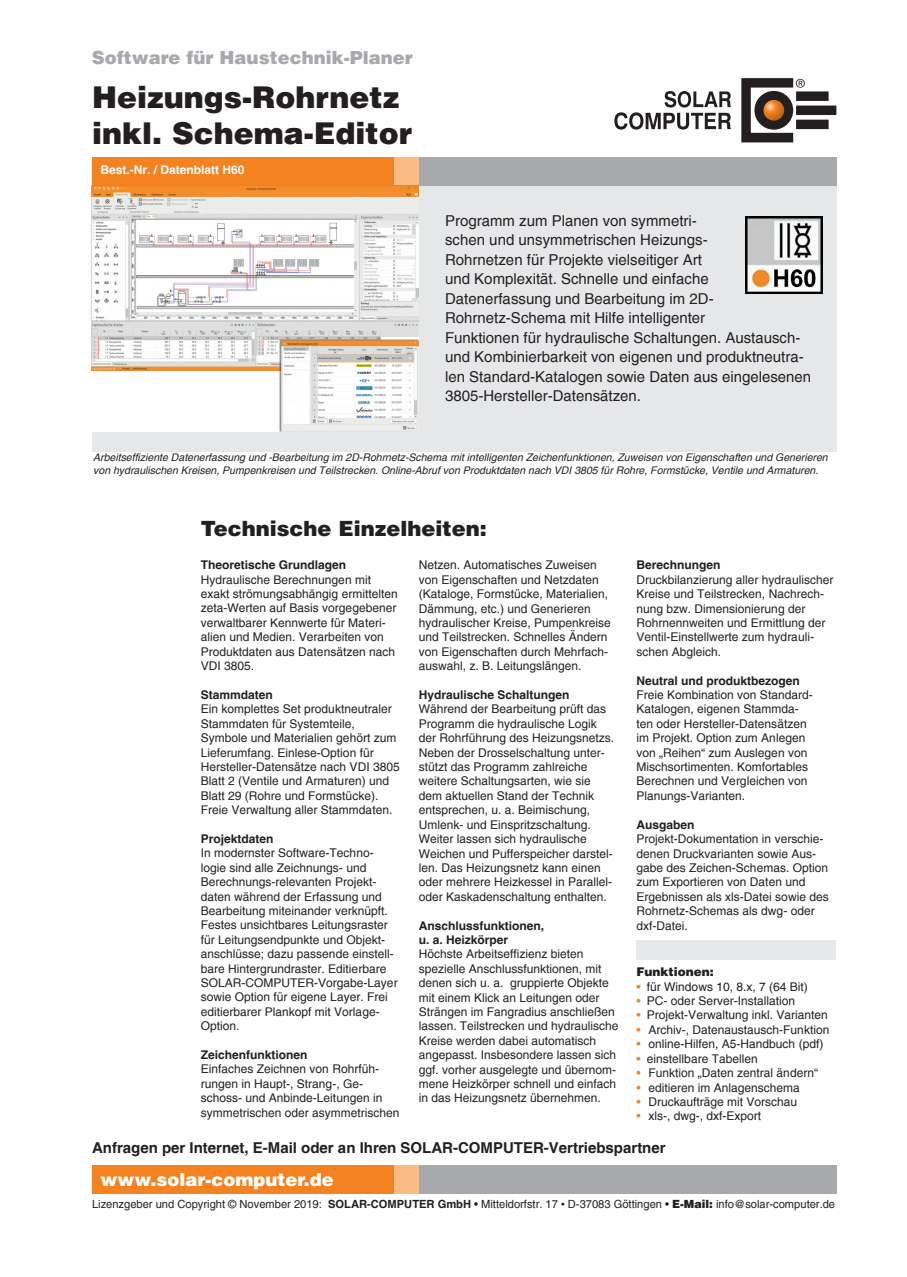
<style>
.page{position:relative;width:907px;height:1277px;background:#fff}
.page>*{position:absolute;margin:0;border:0;box-sizing:border-box;transform-origin:0 0}
.t1{font:900 30px "Helvetica";color:#231f20}
.t2{font:900 21px "Helvetica";color:#231f20}
.t3{font:900 18px "Helvetica";color:#a8a9ad}
.t4{font:900 18px "Helvetica";color:#fff}
.Einleitung{font:15px/19.5px "Helvetica";color:#231f20}
.t5{font:700 15px "Helvetica";color:#231f20}
.Fließtext{font:12px/14.4px "Helvetica";color:#231f20}
.FließtextÜberschrift{font:700 12px/14.4px "Helvetica";color:#231f20}
.BestNr{font:700 12px "Helvetica";color:#fff}
.t6{font:900 12px "Helvetica";color:#231f20}
.t7{font:11.25px "Helvetica";color:#231f20}
.Bildlegende{font:italic 10.5px/12.6px "Helvetica";color:#231f20}
.s1{color:#f58220}
.s2{font-weight:700}
.s3{font-weight:900}
</style>
<div class="page">
<div style="left:92px;top:1165px;width:744px;height:29px;background:#a8a9ad"></div>
<div style="left:92px;top:1165px;width:327px;height:29px;background:#fbbb85"></div>
<div style="left:92px;top:1165px;width:301px;height:29px;background:#f58220"></div>
<svg style="left:614px;top:91px;width:117px;height:39px"></svg>
<svg style="left:741px;top:78px;width:95px;height:64px"></svg>
<div style="left:754px;top:91px;width:39px;height:39px;background:#231f20;border-radius:50%"></div>
<svg style="left:763px;top:100px;width:21px;height:21px"></svg>
<div style="left:635px;top:940px;width:200px;height:20px;background:#e6e7e9"></div>
<div style="left:419px;top:157px;width:417px;height:43px;background:#a8a9ad"></div>
<div style="left:92px;top:157px;width:327px;height:43px;background:#fbbb85"></div>
<div style="left:92px;top:157px;width:301px;height:43px;background:#f58220"></div>
<div style="left:92px;top:186px;width:744px;height:265px;background:#e6e7e9"></div>
<img style="left:745px;top:216px;width:77px;height:78px">
<img style="left:92px;top:185px;width:327px;height:246px">
<p class="t3" style="left:92px;top:46px;width:322px">Software für Haustechnik-Planer</p>
<p class="t1" style="left:92px;top:77px;width:309px">Heizungs-Rohrnetz</p>
<p class="t1" style="left:92px;top:113px;width:321px">inkl. Schema-Editor</p>
<p class="BestNr" style="left:101px;top:162px;width:146px">Best.-Nr. / Datenblatt H60</p>
<p class="Einleitung" style="left:445px;top:211px;width:368px">Programm zum Planen von symmetri-<br>schen und unsymmetrischen Heizungs-<br>Rohrnetzen für Projekte vielseitiger Art<br>und Komplexität. Schnelle und einfache Datenerfassung und Bearbeitung im 2D-Rohrnetz-Schema mit Hilfe intelligenter<br>Funktionen für hydraulische Schaltungen. Austausch&shy;und Kombinierbarkeit von eigenen und produktneutra&shy;len Standard-Katalogen sowie Daten aus eingelesenen 3805-Hersteller-Datensätzen.</p>
<p class="Bildlegende" style="left:93px;top:451px;width:736px">Arbeitseffiziente Datenerfassung und -Bearbeitung im 2D-Rohrnetz-Schema mit intelligenten Zeichenfunktionen, Zuweisen von Eigenschaften und Generieren von hydraulischen Kreisen, Pumpenkreisen und Teilstrecken. Online-Abruf von Produktdaten nach VDI 3805 für Rohre, Formstücke, Ventile und Armaturen.</p>
<p class="t2" style="left:201px;top:515px;width:287px">Technische Einzelheiten:</p>
<p class="FließtextÜberschrift" style="left:201px;top:558px;width:147px">Theoretische Grundlagen</p>
<p class="Fließtext" style="left:201px;top:572px;width:198px">Hydraulische Berechnungen mit exakt strömungsabhängig ermittelten zeta-Werten auf Basis vorgegebener verwaltbarer Kennwerte für Materi&shy;alien und Medien. Verarbeiten von<br>Produktdaten aus Datensätzen nach<br>VDI 3805.</p>
<p class="FließtextÜberschrift" style="left:201px;top:687px;width:74px">Stammdaten</p>
<p class="Fließtext" style="left:201px;top:702px;width:200px">Ein komplettes Set produktneutraler Stammdaten für Systemteile, Symbole und Materialien gehört zum Lieferumfang. Einlese-Option für Hersteller-Datensätze nach VDI 3805<br>Blatt 2 (Ventile und Armaturen) und Blatt 29 (Rohre und Formstücke).<br>Freie Verwaltung aller Stammdaten.</p>
<p class="FließtextÜberschrift" style="left:201px;top:831px;width:74px">Projektdaten</p>
<p class="Fließtext" style="left:201px;top:846px;width:198px">In modernster Software-Techno&shy;logie sind alle Zeichnungs- und Berechnungs-relevanten Projekt&shy;daten während der Erfassung und Bearbeitung miteinander verknüpft.<br>Festes unsichtbares Leitungsraster für Leitungsendpunkte und Objekt&shy;anschlüsse; dazu passende einstell&shy;bare Hintergrundraster. Editierbare SOLAR-COMPUTER-Vorgabe-Layer sowie Option für eigene Layer. Frei editierbarer Plankopf mit Vorlage-Option.</p>
<p class="FließtextÜberschrift" style="left:201px;top:1047px;width:108px">Zeichenfunktionen</p>
<p class="Fließtext" style="left:201px;top:1062px;width:200px">Einfaches Zeichnen von Rohrfüh&shy;rungen in Haupt-, Strang-, Ge&shy;schoss- und Anbinde-Leitungen in symmetrischen oder asymmetrischen</p>
<p class="Fließtext" style="left:419px;top:558px;width:194px">Netzen. Automatisches Zuweisen von Eigenschaften und Netzdaten (Kataloge, Formstücke, Materialien, Dämmung, etc.) und Generieren hydraulischer Kreise, Pumpenkreise und Teilstrecken. Schnelles Ändern von Eigenschaften durch Mehrfach&shy;auswahl, z. B. Leitungslängen.</p>
<p class="FließtextÜberschrift" style="left:419px;top:687px;width:152px">Hydraulische Schaltungen</p>
<p class="Fließtext" style="left:419px;top:702px;width:197px">Während der Bearbeitung prüft das Programm die hydraulische Logik der Rohrführung des Heizungsnetzs.<br>Neben der Drosselschaltung unter&shy;stützt das Programm zahlreiche weitere Schaltungsarten, wie sie dem aktuellen Stand der Technik entsprechen, u. a. Beimischung, Umlenk- und Einspritzschaltung.<br>Weiter lassen sich hydraulische Weichen und Pufferspeicher darstel&shy;len. Das Heizungsnetz kann einen oder mehrere Heizkessel in Parallel&shy;oder Kaskadenschaltung enthalten.</p>
<p class="FließtextÜberschrift" style="left:419px;top:918px;width:127px">Anschlussfunktionen, u. a. Heizkörper</p>
<p class="Fließtext" style="left:419px;top:947px;width:201px">Höchste Arbeitseffizienz bieten spezielle Anschlussfunktionen, mit denen sich u. a. gruppierte Objekte mit einem Klick an Leitungen oder Strängen im Fangradius anschließen lassen. Teilstrecken und hydraulische Kreise werden dabei automatisch angepasst. Insbesondere lassen sich ggf. vorher ausgelegte und übernom&shy;mene Heizkörper schnell und einfach in das Heizungsnetz übernehmen.</p>
<p class="FließtextÜberschrift" style="left:636px;top:558px;width:86px">Berechnungen</p>
<p class="Fließtext" style="left:636px;top:572px;width:198px">Druckbilanzierung aller hydraulischer Kreise und Teilstrecken, Nachrech&shy;nung bzw. Dimensionierung der Rohrnennweiten und Ermittlung der Ventil-Einstellwerte zum hydrauli&shy;schen Abgleich.</p>
<p class="FließtextÜberschrift" style="left:636px;top:673px;width:165px">Neutral und produktbezogen</p>
<p class="Fließtext" style="left:636px;top:687px;width:178px">Freie Kombination von Standard-<br>Katalogen, eigenen Stammda&shy;ten oder Hersteller-Datensätzen im Projekt. Option zum Anlegen von „Reihen“ zum Auslegen von<br>Mischsortimenten. Komfortables<br>Berechnen und Vergleichen von<br>Planungs-Varianten.</p>
<p class="FließtextÜberschrift" style="left:636px;top:817px;width:60px">Ausgaben</p>
<p class="Fließtext" style="left:636px;top:831px;width:194px">Projekt-Dokumentation in verschie&shy;denen Druckvarianten sowie Aus&shy;gabe des Zeichen-Schemas. Option zum Exportieren von Daten und<br>Ergebnissen als xls-Datei sowie des<br>Rohrnetz-Schemas als dwg- oder dxf-Datei.</p>
<p class="t6" style="left:636px;top:964px;width:79px">Funktionen:</p>
<p class="Fließtext" style="left:636px;top:979px;width:173px"><span class="s1">•</span> für Windows 10, 8.x, 7 (64 Bit)</p>
<p class="Fließtext" style="left:636px;top:993px;width:160px"><span class="s1">•</span> PC- oder Server-Installation</p>
<p class="Fließtext" style="left:636px;top:1008px;width:193px"><span class="s1">•</span> Projekt-Verwaltung inkl. Varianten</p>
<p class="Fließtext" style="left:636px;top:1022px;width:194px"><span class="s1">•</span> Archiv-, Datenaustausch-Funktion</p>
<p class="Fließtext" style="left:636px;top:1037px;width:188px"><span class="s1">•</span> online-Hilfen, A5-Handbuch (pdf)</p>
<p class="Fließtext" style="left:636px;top:1051px;width:123px"><span class="s1">•</span> einstellbare Tabellen</p>
<p class="Fließtext" style="left:636px;top:1065px;width:183px"><span class="s1">•</span> Funktion „Daten zentral ändern“</p>
<p class="Fließtext" style="left:636px;top:1080px;width:165px"><span class="s1">•</span> editieren im Anlagenschema</p>
<p class="Fließtext" style="left:636px;top:1094px;width:162px"><span class="s1">•</span> Druckaufträge mit Vorschau</p>
<p class="Fließtext" style="left:636px;top:1109px;width:126px"><span class="s1">•</span> xls-, dwg-, dxf-Export</p>
<p class="t5" style="left:92px;top:1138px;width:575px">Anfragen per Internet, E-Mail oder an Ihren SOLAR-COMPUTER-Vertriebspartner</p>
<p class="t4" style="left:101px;top:1167px;width:235px">www.solar-computer.de</p>
<p class="t7" style="left:92px;top:1197px;width:744px">Lizenzgeber und Copyright © November 2019: <span class="s2">SOLAR-COMPUTER GmbH</span> • Mitteldorfstr. 17 <span class="s3">·</span> D-37083 Göttingen • <span class="s3">E-Mail:</span> info@solar-computer.de</p>
</div>
